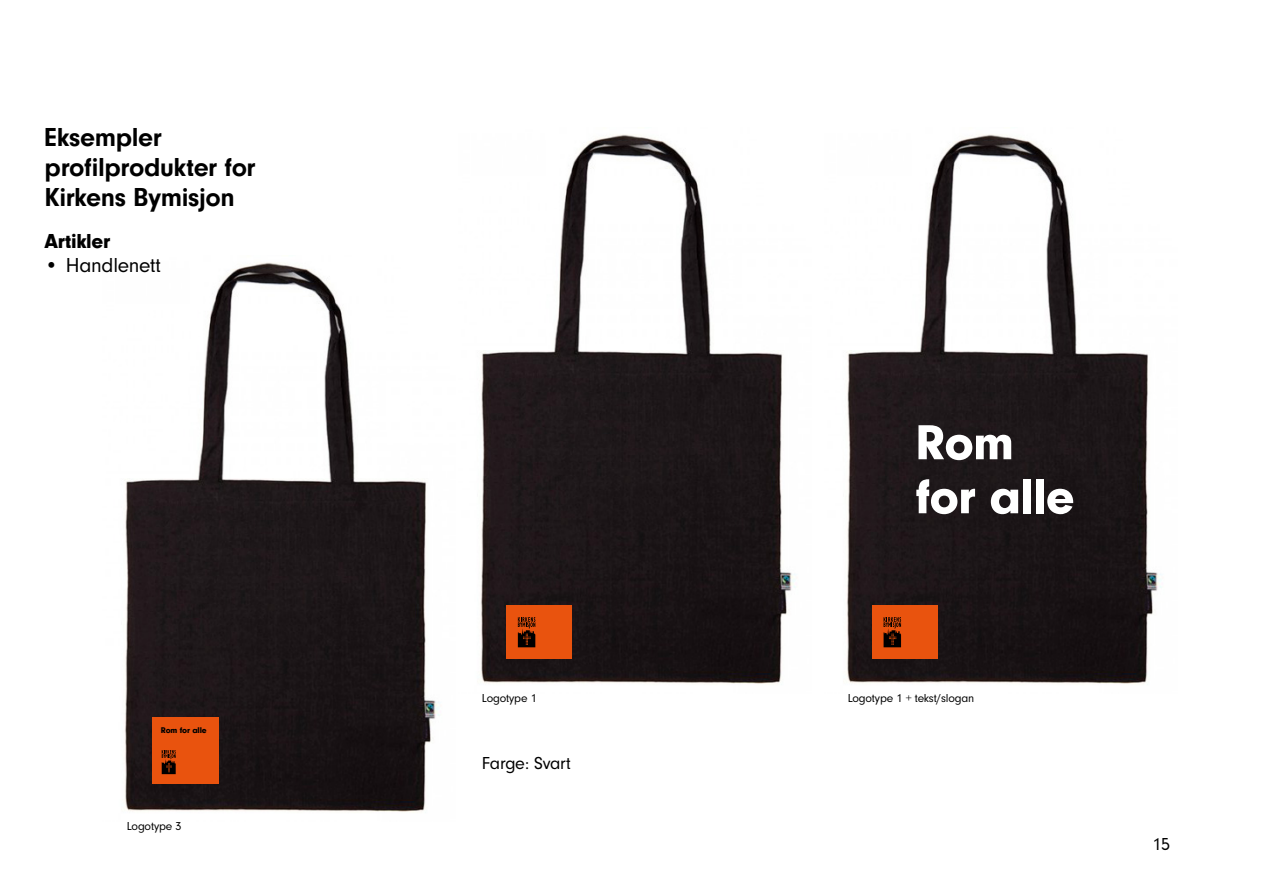
<style>
.page{position:relative;width:1263px;height:893px;background:#fff}
.page>*{position:absolute;margin:0;border:0;box-sizing:border-box;transform-origin:0 0}
.t1{font:900 51px/54px "Neuzeit Gro";letter-spacing:-.015em;color:#fff}
.t2{font:700 27px/30px "Neuzeit Gro";letter-spacing:-.015em;color:#000}
.t3{font:21px "Neuzeit Gro";letter-spacing:-.015em;color:#000}
.t4{font:900 21px "Neuzeit Gro";letter-spacing:-.015em;color:#000}
.t5{font:18px "Neuzeit Gro";letter-spacing:-.015em;color:#000}
.t6{font:12px "Neuzeit Gro";letter-spacing:-.015em;color:#000}
.t7{font:900 8.55px "Neuzeit Gro";letter-spacing:-.015em;color:#000}
</style>
<div class="page">
<img style="left:125px;top:262px;width:314px;height:550px">
<img style="left:481px;top:134px;width:314px;height:550px">
<img style="left:847px;top:134px;width:314px;height:550px">
<div style="left:506px;top:605px;width:66px;height:54px;background:#e9530e"></div>
<svg style="left:518px;top:617px;width:17px;height:30px"></svg>
<div style="left:872px;top:605px;width:65px;height:54px;background:#e9530e"></div>
<svg style="left:883px;top:617px;width:18px;height:30px"></svg>
<div style="left:152px;top:717px;width:66px;height:66px;background:#e9530e"></div>
<svg style="left:162px;top:750px;width:14px;height:24px"></svg>
<p class="t2" style="left:45px;top:122px;width:212px">Eksempler profilprodukter for<br>Kirkens Bymisjon</p>
<p class="t4" style="left:45px;top:229px;width:67px">Artikler</p>
<p class="t3" style="left:45px;top:254px;width:118px">• Handlenett</p>
<p class="t7" style="left:161px;top:725px;width:47px">Rom for alle</p>
<p class="t6" style="left:127px;top:819px;width:56px">Logotype 3</p>
<h1 class="t1" style="left:915px;top:416px;width:161px">Rom for alle</h1>
<p class="t6" style="left:482px;top:692px;width:56px">Logotype 1</p>
<p class="t6" style="left:848px;top:692px;width:128px">Logotype 1 + tekst/slogan</p>
<p class="t5" style="left:482px;top:753px;width:90px">Farge: Svart</p>
<p class="t5" style="left:1152px;top:835px;width:19px">15</p>
</div>
